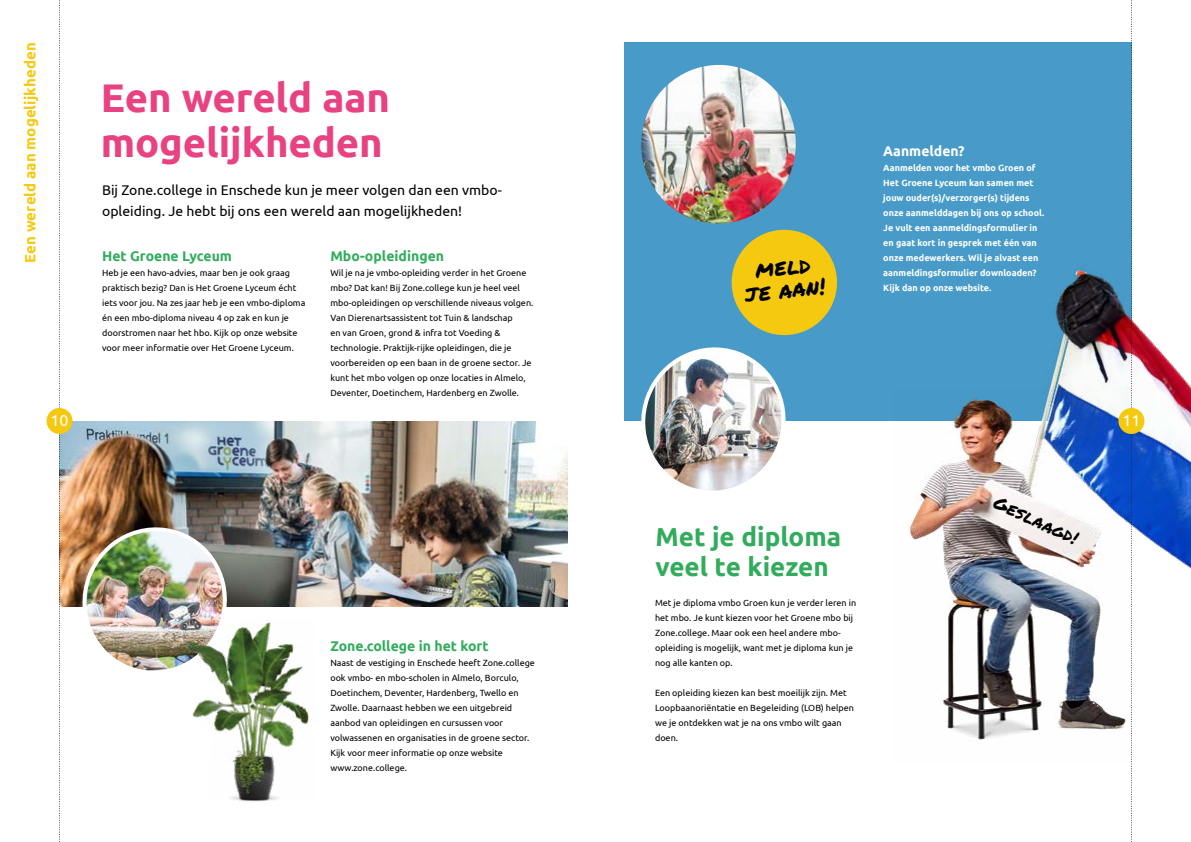
<style>
.page{position:relative;width:1191px;height:842px;background:#fff}
.page>*{position:absolute;margin:0;border:0;box-sizing:border-box;transform-origin:0 0}
.t1{font:700 40px/45px "Ubuntu";color:#e94282}
.t2{font:700 26px/30px "Ubuntu";color:#32ac5c}
.t3{font:23px/23px "Permanent Marker";color:#000;text-align:center}
.t4{font:18px "Permanent Marker";color:#000}
.t5{font:16px "Ubuntu";color:#fff}
.t6{font:700 15px "Ubuntu";letter-spacing:.005em;color:#f4c910}
.t7{font:14px/21px "Ubuntu";color:#000}
.t8{font:700 14px "Ubuntu";color:#32ac5c}
.t9{font:700 14px "Ubuntu";color:#fff}
.t10{font:9px/15px "Ubuntu";color:#000}
.t11{font:700 9px/15px "Ubuntu";color:#fff}
</style>
<div class="page">
<div style="left:624px;top:43px;width:507px;height:378px;background:#489bc8"></div>
<div style="left:731px;top:230px;width:106px;height:105px;background:#f4c910;border-radius:50%"></div>
<img style="left:641px;top:347px;width:145px;height:144px">
<img style="left:641px;top:65px;width:155px;height:159px">
<img style="left:61px;top:421px;width:506px;height:185px">
<img style="left:1050px;top:268px;width:141px;height:301px">
<img style="left:909px;top:388px;width:221px;height:352px">
<img style="left:70px;top:520px;width:169px;height:151px">
<img style="left:179px;top:619px;width:130px;height:183px">
<svg style="left:59px;top:0;width:2px;height:842px"></svg>
<div style="left:47px;top:408px;width:26px;height:26px;background:#f4c910;border-radius:50%"></div>
<svg style="left:1131px;top:0;width:1px;height:842px"></svg>
<div style="left:1118px;top:408px;width:26px;height:26px;background:#f4c910;border-radius:50%"></div>
<h3 class="t6" style="left:21px;top:263px;width:222px;rotate:-90deg">Een wereld aan mogelijkheden</h3>
<h1 class="t1" style="left:101px;top:75px;width:291px">Een wereld aan mogelijkheden</h1>
<h3 class="t7" style="left:102px;top:179px;width:401px">Bij Zone.college in Enschede kun je meer volgen dan een vmbo&shy;opleiding. Je hebt bij ons een wereld aan mogelijkheden!</h3>
<h3 class="t8" style="left:102px;top:248px;width:131px">Het Groene Lyceum</h3>
<p class="t10" style="left:102px;top:265px;width:205px">Heb je een havo-advies, maar ben je ook graag praktisch bezig? Dan is Het Groene Lyceum écht iets voor jou. Na zes jaar heb je een vmbo-diploma én een mbo-diploma niveau 4 op zak en kun je doorstromen naar het hbo. Kijk op onze website voor meer informatie over Het Groene Lyceum.</p>
<h3 class="t8" style="left:330px;top:248px;width:115px">Mbo-opleidingen</h3>
<p class="t10" style="left:330px;top:265px;width:204px">Wil je na je vmbo-opleiding verder in het Groene mbo? Dat kan! Bij Zone.college kun je heel veel mbo-opleidingen op verschillende niveaus volgen.<br>Van Dierenartsassistent tot Tuin &amp; landschap<br>en van Groen, grond &amp; infra tot Voeding &amp; technologie. Praktijk-rijke opleidingen, die je voorbereiden op een baan in de groene sector. Je kunt het mbo volgen op onze locaties in Almelo, Deventer, Doetinchem, Hardenberg en Zwolle.</p>
<h3 class="t3" style="left:741px;top:259px;width:82px;rotate:-6deg">meld je aan!</h3>
<h3 class="t9" style="left:883px;top:143px;width:83px">Aanmelden?</h3>
<p class="t11" style="left:883px;top:160px;width:163px">Aanmelden voor het vmbo Groen of Het Groene Lyceum kan samen met jouw ouder(s)/verzorger(s) tijdens onze aanmelddagen bij ons op school.<br>Je vult een aanmeldingsformulier in en gaat kort in gesprek met één van onze medewerkers. Wil je alvast een aanmeldingsformulier downloaden?<br>Kijk dan op onze website.</p>
<h3 class="t5" style="left:51px;top:411px;width:20px">10</h3>
<h3 class="t5" style="left:1122px;top:411px;width:20px">11</h3>
<h3 class="t8" style="left:330px;top:638px;width:160px">Zone.college in het kort</h3>
<p class="t10" style="left:330px;top:655px;width:206px">Naast de vestiging in Enschede heeft Zone.college ook vmbo- en mbo-scholen in Almelo, Borculo, Doetinchem, Deventer, Hardenberg, Twello en Zwolle. Daarnaast hebben we een uitgebreid aanbod van opleidingen en cursussen voor volwassenen en organisaties in de groene sector.<br>Kijk voor meer informatie op onze website www.zone.college.</p>
<h2 class="t2" style="left:655px;top:521px;width:187px">Met je diploma veel te kiezen</h2>
<p class="t10" style="left:655px;top:595px;width:203px">Met je diploma vmbo Groen kun je verder leren in het mbo. Je kunt kiezen voor het Groene mbo bij Zone.college. Maar ook een heel andere mbo&shy;opleiding is mogelijk, want met je diploma kun je nog alle kanten op.</p>
<p class="t10" style="left:655px;top:685px;width:200px">Een opleiding kiezen kan best moeilijk zijn. Met Loopbaanoriëntatie en Begeleiding (LOB) helpen we je ontdekken wat je na ons vmbo wilt gaan doen.</p>
<h3 class="t4" style="left:1000px;top:489px;width:92px;rotate:25deg">Geslaagd!</h3>
</div>
